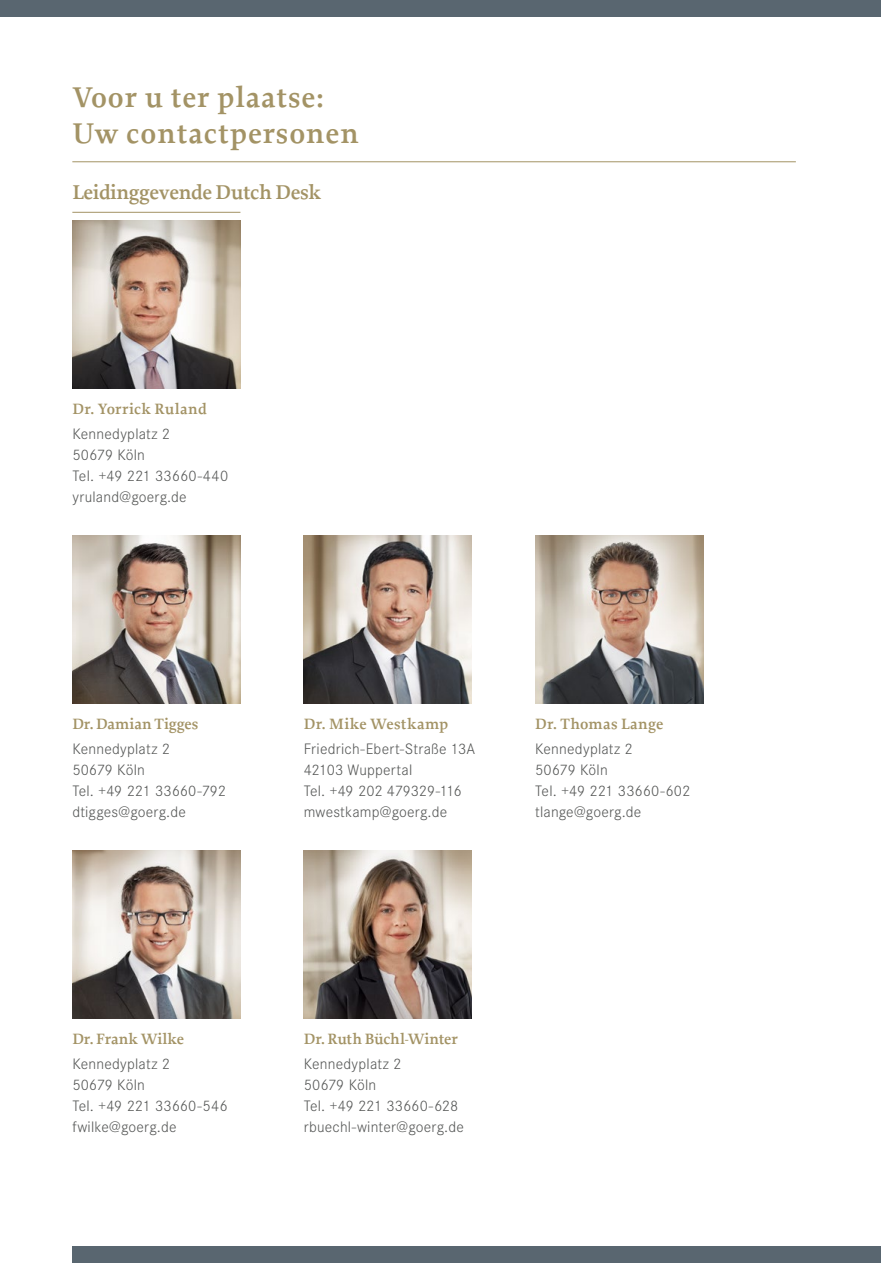
<style>
.page{position:relative;width:881px;height:1263px;background:#fff}
.page>*{position:absolute;margin:0;border:0;box-sizing:border-box;transform-origin:0 0}
.t1{font:600 30px/36px "Proforma";letter-spacing:.03em;color:#a39365}
.t2{font:600 21px "Proforma";letter-spacing:-.02em;color:#a39365}
.t3{font:300 15.75px/21px "Corporate S";letter-spacing:.01em;color:#555756}
.t4{font:600 15.75px "Proforma";color:#a39365}
.t5{font:600 15.75px "Proforma";letter-spacing:.02em;color:#a39365}
.t6{font:600 15.75px "Proforma";letter-spacing:.025em;color:#a39365}
</style>
<div class="page">
<div style="left:0;top:0;width:880px;height:17px;background:#596670"></div>
<div style="left:72px;top:1246px;width:808px;height:17px;background:#596670"></div>
<hr style="left:72px;top:162px;width:723px;height:1px;background:#a39365">
<hr style="left:72px;top:212px;width:168px;height:1px;background:#a39365">
<img style="left:72px;top:536px;width:168px;height:168px">
<img style="left:303px;top:536px;width:168px;height:168px">
<img style="left:535px;top:536px;width:168px;height:168px">
<img style="left:72px;top:850px;width:168px;height:168px">
<img style="left:303px;top:850px;width:168px;height:168px">
<img style="left:72px;top:220px;width:168px;height:168px">
<h1 class="t1" style="left:72px;top:79px;width:288px">Voor u ter plaatse:<br>Uw contactpersonen</h1>
<h2 class="t2" style="left:72px;top:179px;width:250px">Leidinggevende Dutch Desk</h2>
<p class="t5" style="left:72px;top:399px;width:136px">Dr. Yorrick Ruland</p>
<p class="t3" style="left:72px;top:423px;width:157px">Kennedyplatz 2<br>50679 Köln<br>Tel. +49 221 33660-440 yruland@goerg.de</p>
<p class="t4" style="left:72px;top:714px;width:127px">Dr. Damian Tigges</p>
<p class="t3" style="left:72px;top:738px;width:155px">Kennedyplatz 2<br>50679 Köln<br>Tel. +49 221 33660-792 dtigges@goerg.de</p>
<p class="t6" style="left:303px;top:714px;width:146px">Dr. Mike Westkamp</p>
<p class="t3" style="left:303px;top:738px;width:173px">Friedrich-Ebert-Straße 13A<br>42103 Wuppertal<br>Tel. +49 202 479329-116 mwestkamp@goerg.de</p>
<p class="t5" style="left:535px;top:714px;width:130px">Dr. Thomas Lange</p>
<p class="t3" style="left:535px;top:738px;width:156px">Kennedyplatz 2<br>50679 Köln<br>Tel. +49 221 33660-602 tlange@goerg.de</p>
<p class="t4" style="left:72px;top:1029px;width:113px">Dr. Frank Wilke</p>
<p class="t3" style="left:72px;top:1053px;width:157px">Kennedyplatz 2<br>50679 Köln<br>Tel. +49 221 33660-546 fwilke@goerg.de</p>
<p class="t4" style="left:303px;top:1029px;width:155px">Dr. Ruth Büchl-Winter</p>
<p class="t3" style="left:303px;top:1053px;width:161px">Kennedyplatz 2<br>50679 Köln<br>Tel. +49 221 33660-628 rbuechl-winter@goerg.de</p>
</div>
